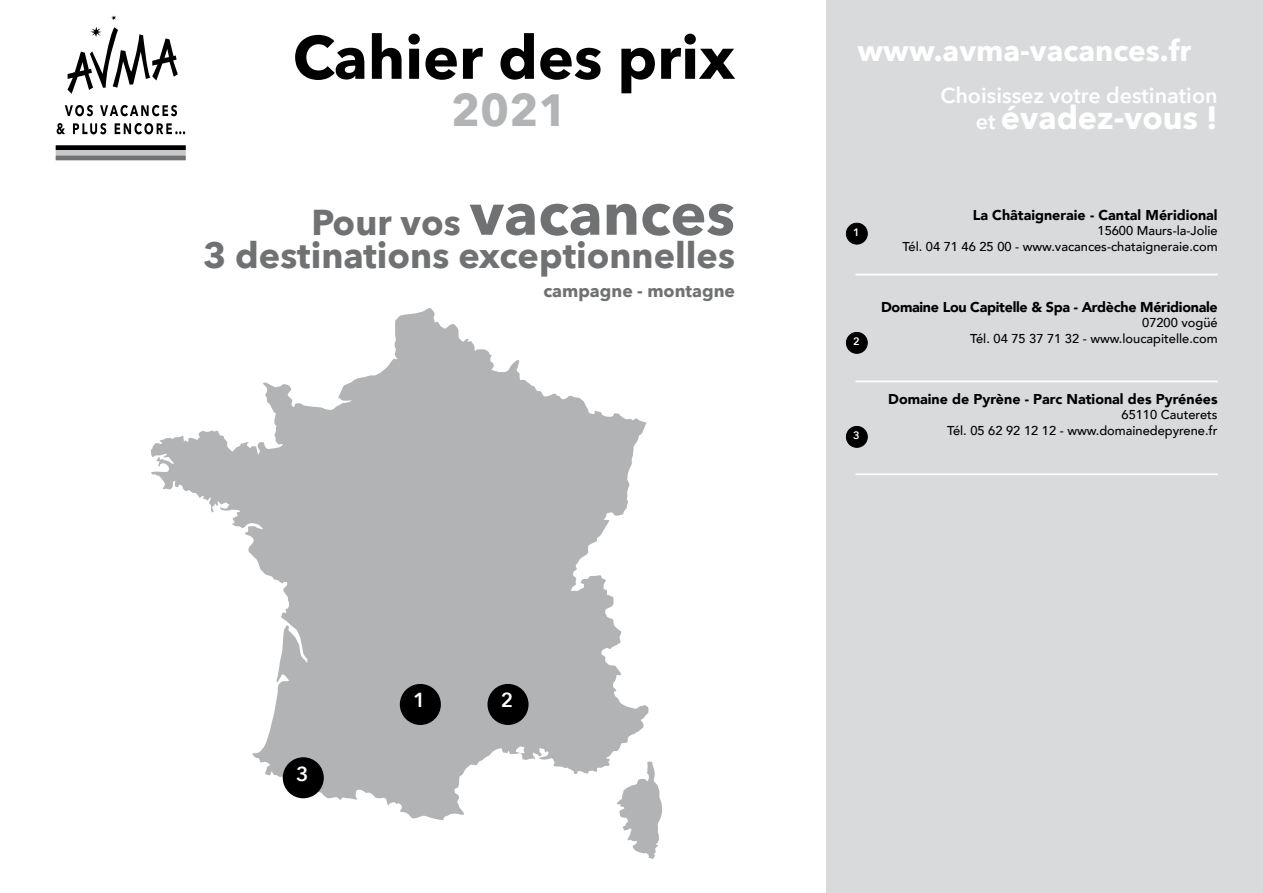
<style>
.page{position:relative;width:1263px;height:893px;background:#fff}
.page>*{position:absolute;margin:0;border:0;box-sizing:border-box;transform-origin:0 0}
.t1{font:700 60.45px "Avenir Next";color:#707172}
.t2{font:700 60.45px "Avenir Next";color:#000}
.t3{font:700 45px "Avenir Next";color:#b1b3b4}
.t4{font:700 36px "Avenir Next";color:#707172}
.t5{font:700 32.25px "Avenir Next";color:#fff}
.t6{font:700 29.55px "Avenir Next";color:#fff}
.t7{font:600 21.6px "Avenir Next";color:#fff}
.t8{font:600 20.25px "Avenir Next";color:#fff}
.t9{font:700 17.55px "Avenir Next";color:#707172}
.t10{font:900 14.25px "Avenir";color:#000}
.t11{font:900 14.25px "Avenir";letter-spacing:-.02em;color:#000}
.t12{font:500 12.9px/15.8px "Avenir";color:#000;text-align:right}
.t13{font:600 10.8px "Avenir Next";color:#fff}
.s1{font-size:36px}
.s2{font-weight:600;font-size:21.6px}
</style>
<div class="page">
<div style="left:826px;top:0;width:437px;height:893px;background:#d9dadb"></div>
<svg style="left:151px;top:308px;width:511px;height:551px;fill:#b1b3b4"></svg>
<div style="left:488px;top:685px;width:40px;height:39px;background:#000;border-radius:50%"></div>
<div style="left:487px;top:684px;width:41px;height:41px;border:2px solid #000;border-radius:50%"></div>
<div style="left:401px;top:685px;width:39px;height:39px;background:#000;border-radius:50%"></div>
<div style="left:400px;top:684px;width:41px;height:41px;border:2px solid #000;border-radius:50%"></div>
<div style="left:284px;top:758px;width:39px;height:39px;background:#000;border-radius:50%"></div>
<div style="left:283px;top:757px;width:41px;height:41px;border:2px solid #000;border-radius:50%"></div>
<hr style="left:855px;top:274px;width:363px;height:1px;background:#fff">
<hr style="left:855px;top:380px;width:363px;height:2px;background:#fff">
<hr style="left:855px;top:473px;width:363px;height:2px;background:#fff">
<div style="left:846px;top:223px;width:21px;height:21px;background:#000;border-radius:50%"></div>
<div style="left:846px;top:223px;width:22px;height:22px;border:1px solid #000;border-radius:50%"></div>
<div style="left:846px;top:332px;width:21px;height:21px;background:#000;border-radius:50%"></div>
<div style="left:846px;top:332px;width:22px;height:22px;border:1px solid #000;border-radius:50%"></div>
<div style="left:846px;top:426px;width:21px;height:21px;background:#000;border-radius:50%"></div>
<div style="left:846px;top:426px;width:22px;height:22px;border:1px solid #000;border-radius:50%"></div>
<div style="left:56px;top:145px;width:130px;height:5px;background:#000"></div>
<div style="left:56px;top:150px;width:130px;height:5px;background:#c6c7c8"></div>
<div style="left:56px;top:155px;width:130px;height:5px;background:#707172"></div>
<svg style="left:65px;top:105px;width:112px;height:11px"></svg>
<svg style="left:57px;top:123px;width:128px;height:11px"></svg>
<svg style="left:111px;top:15px;width:5px;height:5px"></svg>
<svg style="left:68px;top:27px;width:110px;height:67px"></svg>
<h1 class="t2" style="left:293px;top:5px;width:444px">Cahier des prix</h1>
<h2 class="t3" style="left:451px;top:72px;width:118px">2021</h2>
<h1 class="t1" style="left:311px;top:161px;width:425px"><span class="s1">Pour vos</span> vacances</h1>
<h3 class="t4" style="left:203px;top:224px;width:533px">3 destinations exceptionnelles</h3>
<h3 class="t9" style="left:543px;top:276px;width:193px">campagne - montagne</h3>
<h3 class="t8" style="left:296px;top:756px;width:14px">3</h3>
<h3 class="t8" style="left:413px;top:683px;width:14px">1</h3>
<h3 class="t8" style="left:501px;top:683px;width:14px">2</h3>
<h3 class="t6" style="left:857px;top:25px;width:335px">www.avma-vacances.fr</h3>
<h3 class="t7" style="left:940px;top:76px;width:279px">Choisissez votre destination</h3>
<h3 class="t5" style="left:976px;top:90px;width:243px"><span class="s2">et</span> évadez-vous !</h3>
<p class="t13" style="left:853px;top:223px;width:8px">1</p>
<p class="t13" style="left:853px;top:332px;width:8px">2</p>
<p class="t13" style="left:853px;top:426px;width:8px">3</p>
<p class="t10" style="left:973px;top:202px;width:246px">La Châtaigneraie - Cantal Méridional</p>
<p class="t12" style="left:903px;top:222px;width:316px">15600 Maurs-la-Jolie<br>Tél. 04 71 46 25 00 - www.vacances-chataigneraie.com</p>
<p class="t11" style="left:881px;top:294px;width:338px">Domaine Lou Capitelle &amp; Spa - Ardèche Méridionale</p>
<p class="t12" style="left:970px;top:314px;width:249px">07200 vogüé<br>Tél. 04 75 37 71 32 - www.loucapitelle.com</p>
<p class="t10" style="left:888px;top:386px;width:331px">Domaine de Pyrène - Parc National des Pyrénées</p>
<p class="t12" style="left:947px;top:406px;width:272px">65110 Cauterets<br>Tél. 05 62 92 12 12 - www.domainedepyrene.fr</p>
</div>
